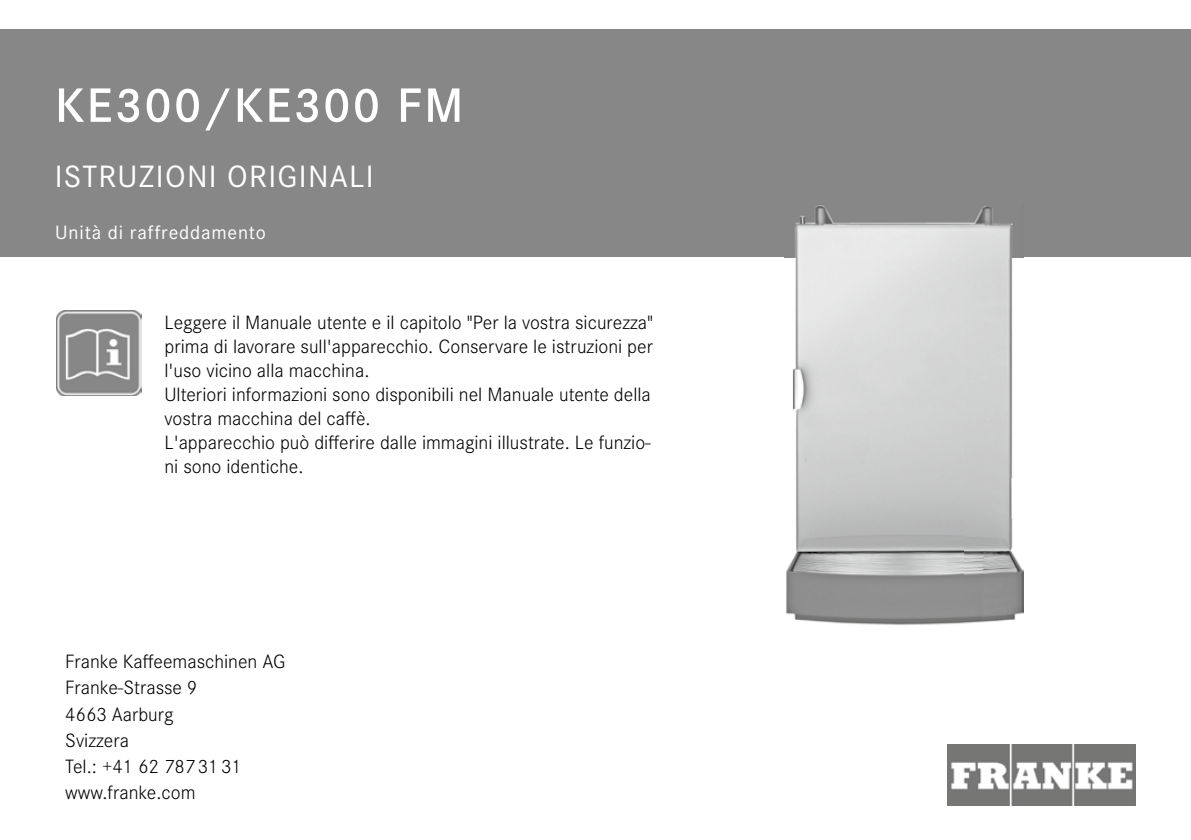
<style>
.page{position:relative;width:1191px;height:840px;background:#fff}
.page>*{position:absolute;margin:0;border:0;box-sizing:border-box;transform-origin:0 0}
.t1{font:600 50px "Corporate S";letter-spacing:.04em;color:#fff}
.t2{font:32px "Corporate S";letter-spacing:.04em;color:#fff}
.t3{font:300 20px/24px "Corporate S";color:#000}
.t4{font:20px "Corporate S";letter-spacing:.04em;color:#fff}
</style>
<div class="page">
<div style="left:0;top:29px;width:1191px;height:228px;background:#868786"></div>
<img style="left:56px;top:310px;width:85px;height:85px">
<img style="left:947px;top:744px;width:188px;height:61px">
<img style="left:784px;top:205px;width:239px;height:420px">
<h1 class="t1" style="left:55px;top:68px;width:410px">KE300/KE300 FM</h1>
<h2 class="t2" style="left:55px;top:153px;width:320px">ISTRUZIONI ORIGINALI</h2>
<p class="t4" style="left:55px;top:218px;width:212px">Unità di raffreddamento</p>
<p class="t3" style="left:164px;top:309px;width:490px">Leggere il Manuale utente e il capitolo "Per la vostra sicurezza" prima di lavorare sull'apparecchio. Conservare le istruzioni per l'uso vicino alla macchina.<br>Ulteriori informazioni sono disponibili nel Manuale utente della vostra macchina del caffè.<br>L'apparecchio può differire dalle immagini illustrate. Le funzio&shy;ni sono identiche.</p>
<p class="t3" style="left:65px;top:647px;width:222px;line-height:26px">Franke Kaffeemaschinen AG<br>Franke-Strasse 9<br>4663 Aarburg<br>Svizzera<br>Tel.: +41 62 787 31 31 www.franke.com</p>
</div>
